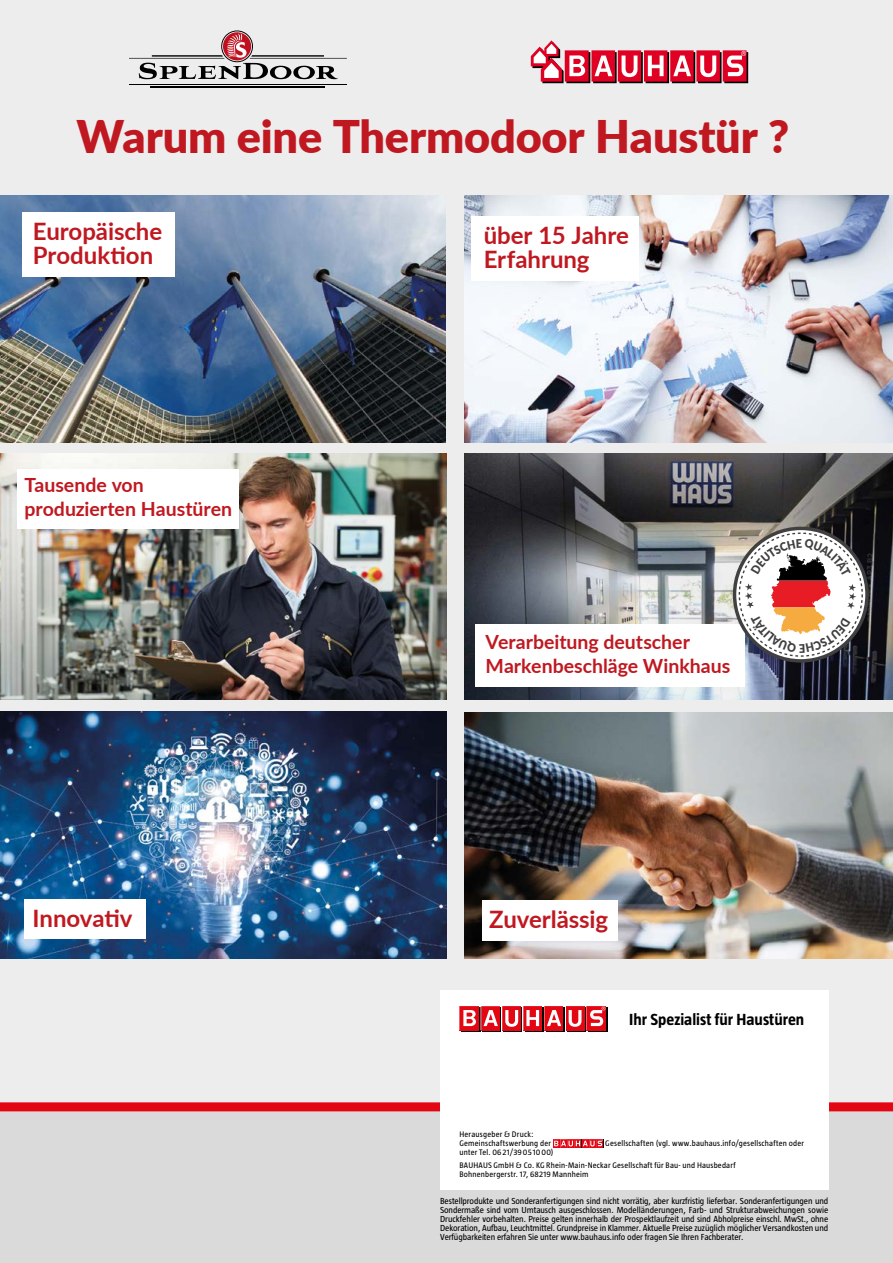
<style>
.page{position:relative;width:893px;height:1263px;background:#fff}
.page>*{position:absolute;margin:0;border:0;box-sizing:border-box;transform-origin:0 0}
.t1{font:900 45px "Lato";letter-spacing:-.005em;color:#c01820}
.t2{font:700 24px/24px "Lato";color:#c01820}
.t3{font:700 19.5px/24px "Lato";color:#c01820}
.t4{font:700 16.5px "Taz";color:#000}
.t5{font:9px/9px "Taz";letter-spacing:-.01em;color:#000;text-align:justify}
.t6{font:8.25px/9px "Taz";letter-spacing:.025em;color:#000}
</style>
<div class="page">
<div style="left:0;top:0;width:893px;height:1107px;background:#ededed"></div>
<div style="left:0;top:1106px;width:893px;height:157px;background:#dadada"></div>
<div style="left:0;top:1102px;width:893px;height:9px;background:#e30613"></div>
<div style="left:440px;top:990px;width:388px;height:199px;background:#fff"></div>
<div style="left:482px;top:1007px;width:19px;height:24px;background:#e30613"></div>
<svg style="left:588px;top:1007px;width:19px;height:24px"></svg>
<div style="left:525px;top:1007px;width:18px;height:24px;background:#e30613"></div>
<svg style="left:546px;top:1030px;width:19px;height:1px"></svg>
<div style="left:461px;top:1007px;width:19px;height:24px;background:#e30613"></div>
<div style="left:504px;top:1007px;width:18px;height:24px;background:#e30613"></div>
<div style="left:567px;top:1007px;width:19px;height:24px;background:#e30613"></div>
<svg style="left:459px;top:1006px;width:147px;height:24px"></svg>
<svg style="left:531px;top:40px;width:217px;height:43px"></svg>
<hr style="left:151px;top:86px;width:174px;height:2px;background:#000">
<hr style="left:129px;top:84px;width:218px;height:1px;background:#000">
<svg style="left:129px;top:30px;width:218px;height:49px"></svg>
<img style="left:0;top:196px;width:446px;height:246px">
<img style="left:0;top:453px;width:446px;height:247px">
<img style="left:465px;top:196px;width:428px;height:246px">
<img style="left:465px;top:453px;width:428px;height:247px">
<div style="left:22px;top:213px;width:153px;height:64px;background:#fff"></div>
<div style="left:472px;top:216px;width:167px;height:64px;background:#fff"></div>
<div style="left:17px;top:469px;width:221px;height:59px;background:#fff"></div>
<div style="left:475px;top:624px;width:270px;height:62px;background:#fff"></div>
<img style="left:465px;top:712px;width:428px;height:247px">
<img style="left:0;top:712px;width:446px;height:246px">
<div style="left:24px;top:899px;width:122px;height:39px;background:#fff"></div>
<div style="left:482px;top:900px;width:136px;height:40px;background:#fff"></div>
<svg style="left:733px;top:527px;width:136px;height:136px"></svg>
<div style="left:561px;top:1140px;width:6px;height:8px;background:#e30613"></div>
<div style="left:597px;top:1140px;width:6px;height:8px;background:#e30613"></div>
<div style="left:582px;top:1140px;width:7px;height:8px;background:#e30613"></div>
<div style="left:553px;top:1140px;width:7px;height:8px;background:#e30613"></div>
<div style="left:568px;top:1140px;width:6px;height:8px;background:#e30613"></div>
<div style="left:590px;top:1140px;width:6px;height:8px;background:#e30613"></div>
<svg style="left:553px;top:1139px;width:50px;height:8px"></svg>
<svg style="left:739px;top:532px;width:124px;height:125px;background:#cdb7b2"></svg>
<h1 class="t1" style="left:77px;top:103px;width:714px">Warum eine Thermodoor Haustür ?</h1>
<h2 class="t2" style="left:33px;top:218px;width:131px">Europäische<br>Produktion</h2>
<h2 class="t2" style="left:484px;top:222px;width:147px">über 15 Jahre<br>Erfahrung</h2>
<h3 class="t3" style="left:24px;top:472px;width:209px">Tausende von produzierten Haustüren</h3>
<h3 class="t3" style="left:486px;top:629px;width:246px">Verarbeitung deutscher<br>Markenbeschläge Winkhaus</h3>
<h2 class="t2" style="left:33px;top:905px;width:101px">Innovativ</h2>
<h2 class="t2" style="left:489px;top:906px;width:121px">Zuverlässig</h2>
<h3 class="t4" style="left:629px;top:1010px;width:177px">Ihr Spezialist für Haustüren</h3>
<p class="t6" style="left:459px;top:1130px;width:93px">Herausgeber &amp; Druck:<br>Gemeinschaftswerbung der</p>
<p class="t6" style="left:605px;top:1139px;width:200px">Gesellschaften (vgl. www.bauhaus.info/gesellschaften oder</p>
<p class="t6" style="left:459px;top:1146px;width:278px;line-height:13.2px">unter Tel. 0621/39051000)<br>BAUHAUS GmbH &amp; Co. KG Rhein-Main-Neckar Gesellschaft für Bau- und Hausbedarf</p>
<p class="t6" style="left:459px;top:1170px;width:131px">Bohnenbergerstr. 17, 68219 Mannheim</p>
<p class="t5" style="left:440px;top:1196px;width:390px">Bestellprodukte und Sonderanfertigungen sind nicht vorrätig, aber kurzfristig lieferbar. Sonderanfertigungen und Sondermaße sind vom Umtausch ausgeschlossen. Modelländerungen, Farb- und Strukturabweichungen sowie Druckfehler vorbehalten. Preise gelten innerhalb der Prospektlaufzeit und sind Abholpreise einschl. MwSt., ohne Dekoration, Aufbau, Leuchtmittel. Grundpreise in Klammer. Aktuelle Preise zuzüglich möglicher Versandkosten und Verfügbarkeiten erfahren Sie unter www.bauhaus.info oder fragen Sie Ihren Fachberater.</p>
</div>
